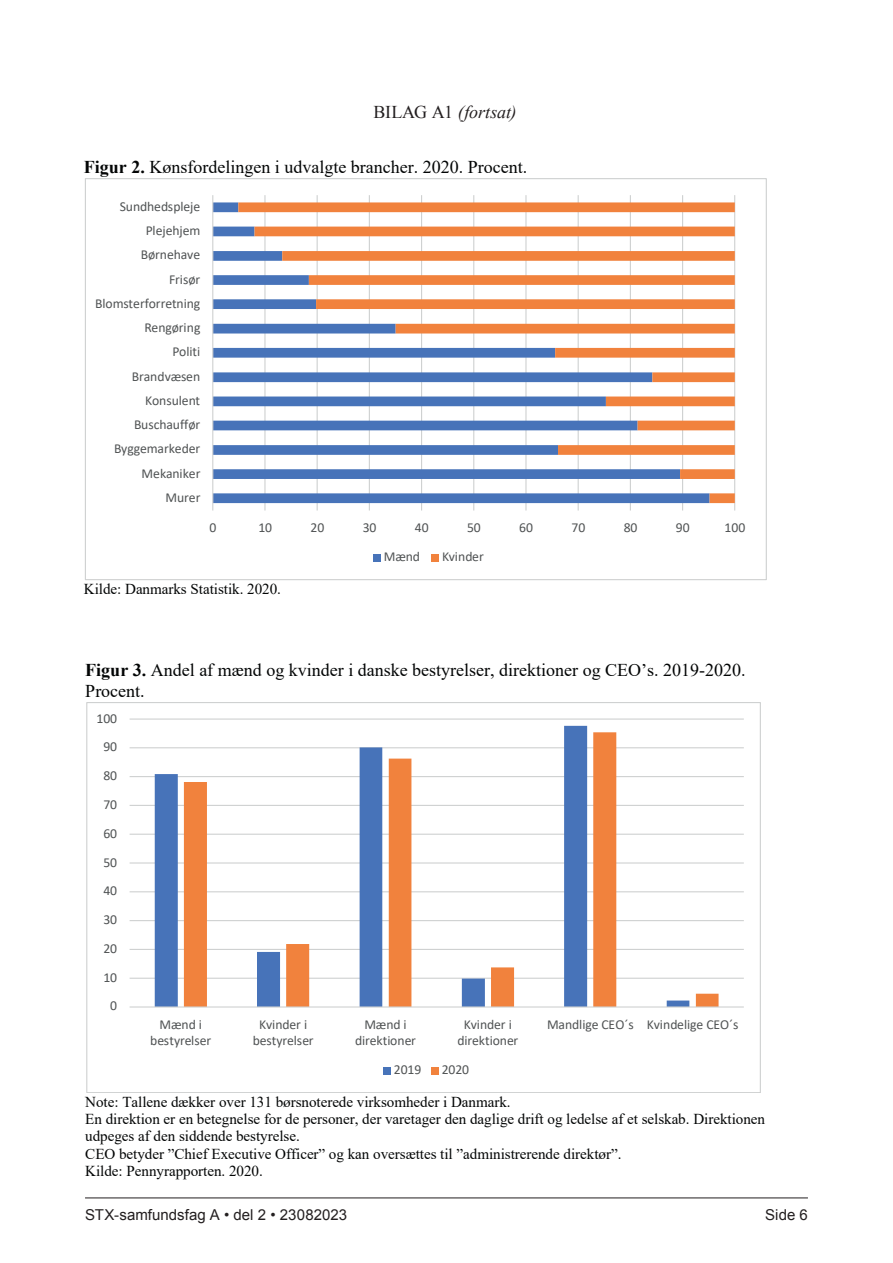
<style>
.page{position:relative;width:893px;height:1263px;background:#fff}
.page>*{position:absolute;margin:0;border:0;box-sizing:border-box;transform-origin:0 0}
.t1{font:18px/20.9px "Times New Roman";color:#030505}
.t2{font:italic 18px "Times New Roman";color:#231f20}
.t3{font:15.15px/17.2px "Times New Roman";letter-spacing:-.005em;color:#030505}
.t4{font:15px "Arial";letter-spacing:.005em;color:#231f20}
.t5{font:13.65px/16.2px "Calibri";letter-spacing:-.005em;color:#505354;text-align:center}
.s1{font-style:normal}
.s2{font-weight:700}
</style>
<div class="page">
<hr style="left:85px;top:1197px;width:723px;height:1px;background:#231f20">
<hr style="left:264px;top:195px;width:2px;height:315px;background:#cfd1d1">
<hr style="left:317px;top:195px;width:1px;height:315px;background:#cfd1d1">
<hr style="left:369px;top:195px;width:1px;height:315px;background:#cfd1d1">
<hr style="left:421px;top:195px;width:1px;height:315px;background:#cfd1d1">
<hr style="left:473px;top:195px;width:1px;height:315px;background:#cfd1d1">
<hr style="left:525px;top:195px;width:2px;height:315px;background:#cfd1d1">
<hr style="left:578px;top:195px;width:1px;height:315px;background:#cfd1d1">
<hr style="left:630px;top:195px;width:1px;height:315px;background:#cfd1d1">
<hr style="left:682px;top:195px;width:1px;height:315px;background:#cfd1d1">
<hr style="left:734px;top:195px;width:1px;height:315px;background:#cfd1d1">
<svg style="left:213px;top:202px;width:25px;height:301px"></svg>
<svg style="left:238px;top:202px;width:497px;height:301px"></svg>
<hr style="left:212px;top:195px;width:1px;height:315px;background:#cfd1d1">
<div style="left:373px;top:554px;width:8px;height:8px;background:#4773b9"></div>
<div style="left:431px;top:554px;width:8px;height:8px;background:#f1823d"></div>
<hr style="left:130px;top:978px;width:614px;height:1px;background:#cfd1d1">
<hr style="left:130px;top:949px;width:614px;height:1px;background:#cfd1d1">
<hr style="left:130px;top:920px;width:614px;height:1px;background:#cfd1d1">
<hr style="left:130px;top:891px;width:614px;height:1px;background:#cfd1d1">
<hr style="left:130px;top:862px;width:614px;height:1px;background:#cfd1d1">
<hr style="left:130px;top:834px;width:614px;height:1px;background:#cfd1d1">
<hr style="left:130px;top:805px;width:614px;height:1px;background:#cfd1d1">
<hr style="left:130px;top:776px;width:614px;height:1px;background:#cfd1d1">
<hr style="left:130px;top:747px;width:614px;height:1px;background:#cfd1d1">
<hr style="left:130px;top:718px;width:614px;height:2px;background:#cfd1d1">
<svg style="left:155px;top:726px;width:433px;height:280px"></svg>
<svg style="left:184px;top:732px;width:534px;height:274px"></svg>
<hr style="left:130px;top:1006px;width:614px;height:1px;background:#cfd1d1">
<div style="left:383px;top:1067px;width:8px;height:8px;background:#4773b9"></div>
<div style="left:431px;top:1067px;width:8px;height:8px;background:#f1823d"></div>
<p class="t2" style="left:374px;top:100px;width:144px"><span class="s1">BILAG A1</span> (fortsat)</p>
<p class="t1" style="left:84px;top:156px;width:445px"><span class="s2">Figur 2.</span> Kønsfordelingen i udvalgte brancher. 2020. Procent.</p>
<p class="t5" style="left:120px;top:198px;width:82px">Sundhedspleje</p>
<p class="t5" style="left:146px;top:222px;width:56px">Plejehjem</p>
<p class="t5" style="left:141px;top:246px;width:61px">Børnehave</p>
<p class="t5" style="left:169px;top:271px;width:33px">Frisør</p>
<p class="t5" style="left:95px;top:295px;width:107px">Blomsterforretning</p>
<p class="t5" style="left:144px;top:319px;width:58px">Rengøring</p>
<p class="t5" style="left:172px;top:343px;width:29px">Politi</p>
<p class="t5" style="left:132px;top:368px;width:70px">Brandvæsen</p>
<p class="t5" style="left:145px;top:392px;width:56px">Konsulent</p>
<p class="t5" style="left:134px;top:416px;width:68px">Buschauffør</p>
<p class="t5" style="left:114px;top:440px;width:88px">Byggemarkeder</p>
<p class="t5" style="left:142px;top:465px;width:60px">Mekaniker</p>
<p class="t5" style="left:165px;top:489px;width:37px">Murer</p>
<p class="t5" style="left:210px;top:519px;width:8px">0</p>
<p class="t5" style="left:258px;top:519px;width:15px">10</p>
<p class="t5" style="left:310px;top:519px;width:15px">20</p>
<p class="t5" style="left:363px;top:519px;width:15px">30</p>
<p class="t5" style="left:415px;top:519px;width:15px">40</p>
<p class="t5" style="left:467px;top:519px;width:15px">50</p>
<p class="t5" style="left:519px;top:519px;width:15px">60</p>
<p class="t5" style="left:571px;top:519px;width:15px">70</p>
<p class="t5" style="left:624px;top:519px;width:15px">80</p>
<p class="t5" style="left:676px;top:519px;width:15px">90</p>
<p class="t5" style="left:725px;top:519px;width:22px">100</p>
<p class="t5" style="left:384px;top:548px;width:38px">Mænd</p>
<p class="t5" style="left:442px;top:548px;width:43px">Kvinder</p>
<p class="t3" style="left:84px;top:580px;width:199px">Kilde: Danmarks Statistik. 2020.</p>
<p class="t1" style="left:85px;top:659px;width:662px"><span class="s2">Figur 3.</span> Andel af mænd og kvinder i danske bestyrelser, direktioner og CEO’s. 2019-2020.<br>Procent.</p>
<p class="t5" style="left:97px;top:710px;width:22px">100</p>
<p class="t5" style="left:103px;top:738px;width:15px">90</p>
<p class="t5" style="left:103px;top:767px;width:15px">80</p>
<p class="t5" style="left:103px;top:796px;width:15px">70</p>
<p class="t5" style="left:103px;top:825px;width:15px">60</p>
<p class="t5" style="left:103px;top:854px;width:15px">50</p>
<p class="t5" style="left:103px;top:882px;width:15px">40</p>
<p class="t5" style="left:103px;top:911px;width:15px">30</p>
<p class="t5" style="left:103px;top:940px;width:15px">20</p>
<p class="t5" style="left:103px;top:969px;width:15px">10</p>
<p class="t5" style="left:110px;top:997px;width:8px">0</p>
<p class="t5" style="left:150px;top:1016px;width:62px">Mænd i bestyrelser</p>
<p class="t5" style="left:253px;top:1016px;width:62px">Kvinder i bestyrelser</p>
<p class="t5" style="left:355px;top:1016px;width:62px">Mænd i direktioner</p>
<p class="t5" style="left:457px;top:1016px;width:62px">Kvinder i direktioner</p>
<p class="t5" style="left:547px;top:1016px;width:193px">Mandlige CEO´s Kvindelige CEO´s</p>
<p class="t5" style="left:394px;top:1061px;width:29px">2019</p>
<p class="t5" style="left:442px;top:1061px;width:29px">2020</p>
<p class="t3" style="left:85px;top:1093px;width:681px">Note: Tallene dækker over 131 børsnoterede virksomheder i Danmark.<br>En direktion er en betegnelse for de personer, der varetager den daglige drift og ledelse af et selskab. Direktionen udpeges af den siddende bestyrelse.<br>CEO betyder ”Chief Executive Officer” og kan oversættes til ”administrerende direktør”.<br>Kilde: Pennyrapporten. 2020.</p>
<p class="t4" style="left:85px;top:1205px;width:264px">STX-samfundsfag A • del 2 • 23082023</p>
<p class="t4" style="left:765px;top:1205px;width:44px">Side 6</p>
</div>
